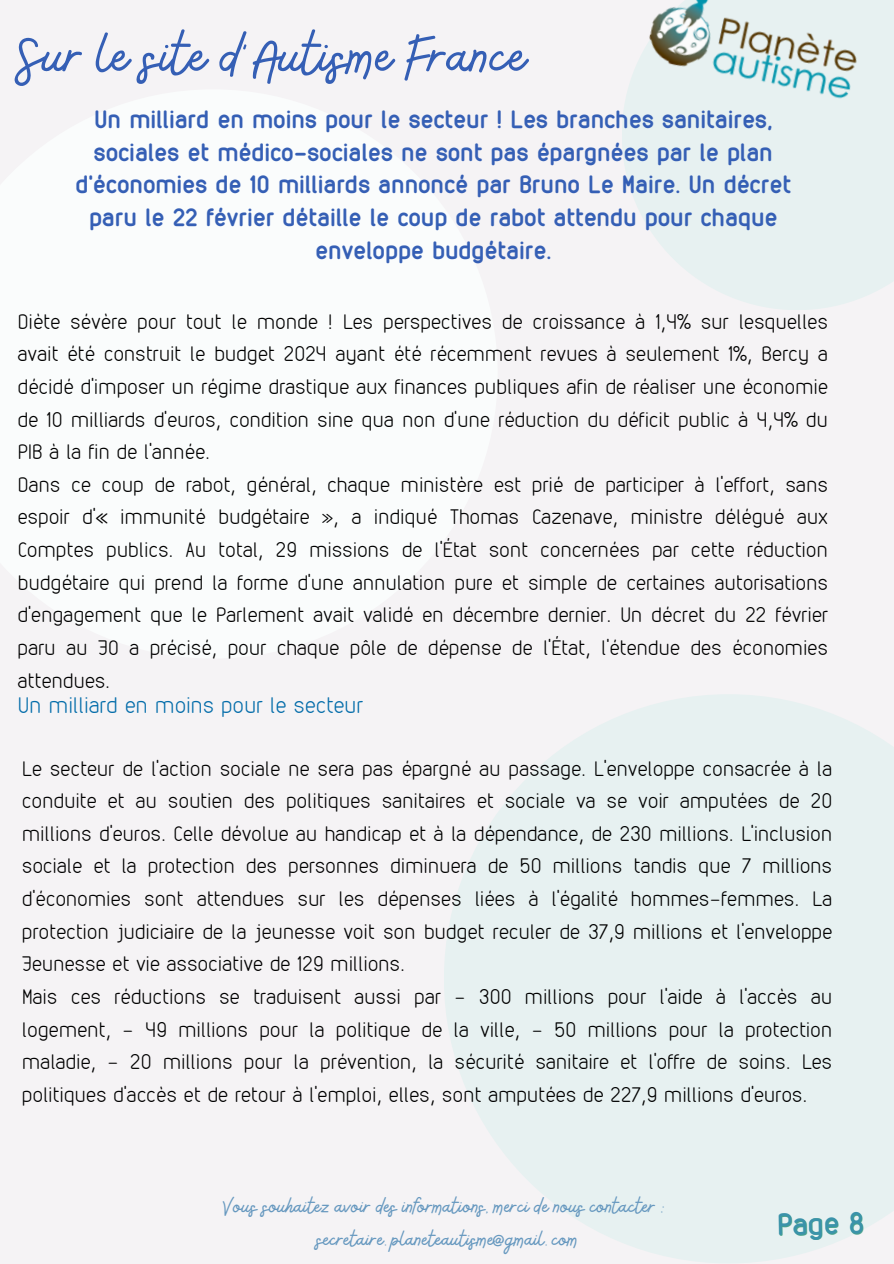
<style>
.page{position:relative;width:894px;height:1264px;background:#fff}
.page>*{position:absolute;margin:0;border:0;box-sizing:border-box;transform-origin:0 0}
.t1{font:63.3px "Bellaboo";color:#355fb5}
.t2{font:30px "VDS";color:#3b93aa}
.t3{font:700 24px/32.7px "VDS";letter-spacing:.02em;color:#355fb5;text-align:center}
.t4{font:24px/32.7px "Bellaboo";color:#6698bf;text-align:center}
.t5{font:100 21.75px "VDS";letter-spacing:.02em;color:#046daa}
.t6{font:100 20.25px/32.7px "VDS";letter-spacing:.02em;color:#000}
</style>
<div class="page">
<div style="left:0;top:0;width:893px;height:1263px;background:#f5f3f5"></div>
<svg style="left:622px;top:136px;width:271px;height:174px;fill:#e7f1f1"></svg>
<img style="left:622px;top:0;width:271px;height:136px">
<svg style="left:444px;top:694px;width:449px;height:569px;fill:#e7f1f1"></svg>
<h1 class="t1" style="left:18px;top:15px;width:509px">Sur le site d'Autisme France</h1>
<p class="t3" style="left:76px;top:103px;width:716px">Un milliard en moins pour le secteur ! Les branches sanitaires, sociales et médico-sociales ne sont pas épargnées par le plan d’économies de 10 milliards annoncé par Bruno Le Maire. Un décret paru le 22 février détaille le coup de rabot attendu pour chaque enveloppe budgétaire.</p>
<p class="t6" style="left:18px;top:304px;width:811px">Diète sévère pour tout le monde ! Les perspectives de croissance à 1,4% sur lesquelles avait été construit le budget 2024 ayant été récemment revues à seulement 1%, Bercy a décidé d’imposer un régime drastique aux finances publiques afin de réaliser une économie de 10 milliards d’euros, condition sine qua non d’une réduction du déficit public à 4,4% du PIB à la fin de l’année.<br>Dans ce coup de rabot, général, chaque ministère est prié de participer à l’effort, sans espoir d’« immunité budgétaire », a indiqué Thomas Cazenave, ministre délégué aux Comptes publics. Au total, 29 missions de l’État sont concernées par cette réduction budgétaire qui prend la forme d’une annulation pure et simple de certaines autorisations d’engagement que le Parlement avait validé en décembre dernier. Un décret du 22 février paru au JO a précisé, pour chaque pôle de dépense de l’État, l’étendue des économies attendues.</p>
<p class="t5" style="left:18px;top:693px;width:346px">Un milliard en moins pour le secteur</p>
<p class="t6" style="left:22px;top:751px;width:811px">Le secteur de l’action sociale ne sera pas épargné au passage. L’enveloppe consacrée à la conduite et au soutien des politiques sanitaires et sociale va se voir amputées de 20 millions d’euros. Celle dévolue au handicap et à la dépendance, de 230 millions. L’inclusion sociale et la protection des personnes diminuera de 50 millions tandis que 7 millions d’économies sont attendues sur les dépenses liées à l’égalité hommes-femmes. La protection judiciaire de la jeunesse voit son budget reculer de 37,9 millions et l’enveloppe Jeunesse et vie associative de 129 millions.<br>Mais ces réductions se traduisent aussi par – 300 millions pour l’aide à l’accès au logement, - 49 millions pour la politique de la ville, - 50 millions pour la protection maladie, - 20 millions pour la prévention, la sécurité sanitaire et l’offre de soins. Les politiques d’accès et de retour à l’emploi, elles, sont amputées de 227,9 millions d’euros.</p>
<p class="t4" style="left:223px;top:1190px;width:443px">Vous souhaitez avoir des informations, merci de nous contacter : secretaire.planeteautisme@gmail.com</p>
<h2 class="t2" style="left:776px;top:1207px;width:88px;rotate:-1deg">Page 8</h2>
</div>
